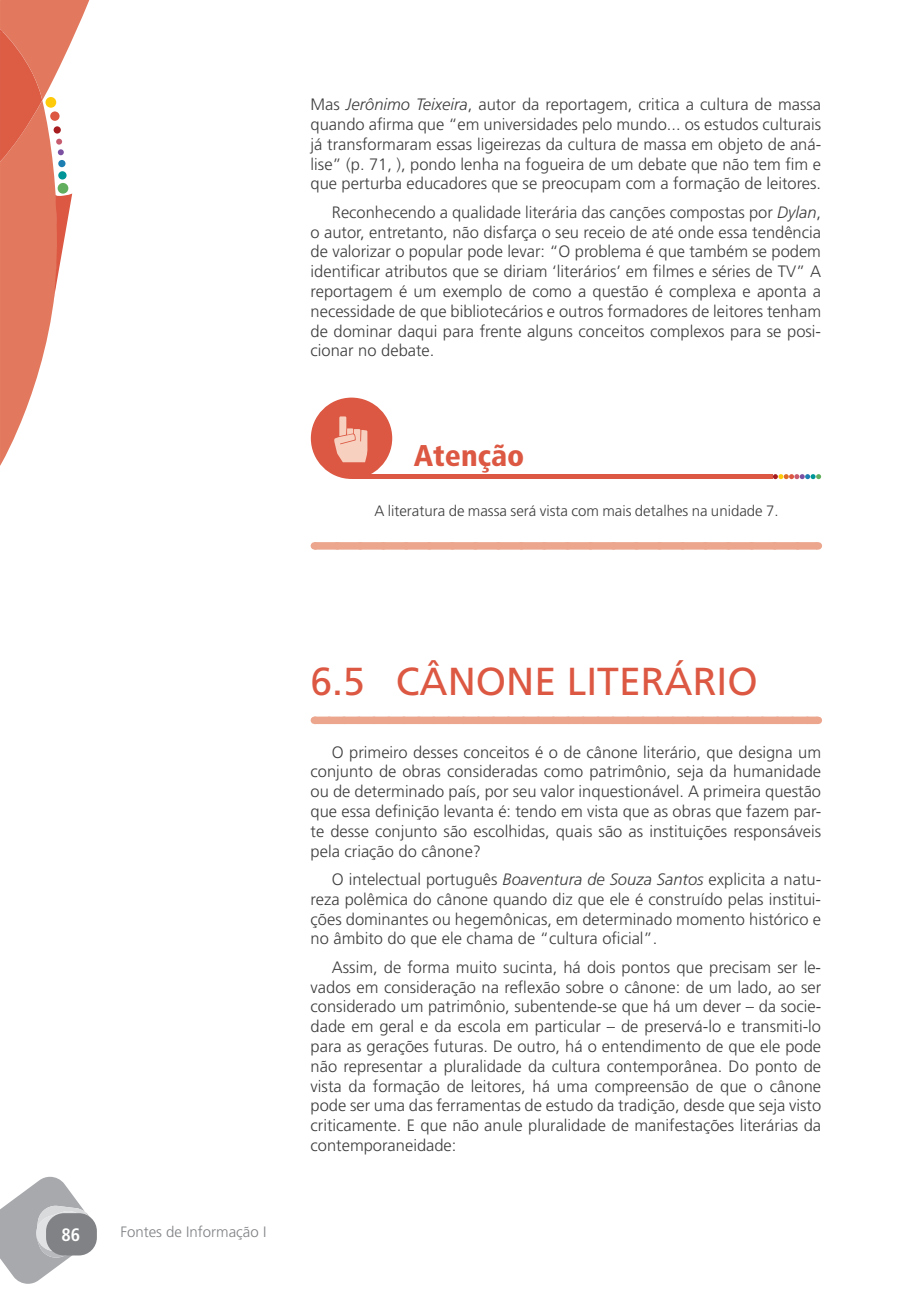
<style>
.page{position:relative;width:919px;height:1289px;background:#fff}
.page>*{position:absolute;margin:0;border:0;box-sizing:border-box;transform-origin:0 0}
.t1{font:39px "Frutiger LT Std";color:#dc5842}
.t2{font:900 condensed 30px "Frutiger LT Std";color:#dc5842}
.t3{font:700 condensed 18px "Frutiger LT Std";color:#fff}
.t4{font:300 16.5px/19.8px "Frutiger LT Std";color:#3e3e3f;text-align:justify}
.t5{font:300 15px "Frutiger LT Std";color:#3e3e3f}
.t6{font:300 15px "Frutiger LT Std";color:#808285}
.s1{font-style:italic}
</style>
<div class="page">
<svg style="left:0;top:1176px;width:96px;height:107px"></svg>
<div style="left:46px;top:1213px;width:51px;height:42px;background:#808285;border-radius:18px"></div>
<svg style="left:0;top:0;width:89px;height:466px"></svg>
<div style="left:314px;top:542px;width:503px;height:7px;background:#eca68e"></div>
<svg style="left:339px;top:542px;width:466px;height:1px"></svg>
<div style="left:314px;top:716px;width:503px;height:8px;background:#eca68e"></div>
<svg style="left:329px;top:716px;width:480px;height:1px"></svg>
<div style="left:311px;top:397px;width:81px;height:82px;background:#dc5842;border-radius:50%"></div>
<svg style="left:334px;top:416px;width:33px;height:46px"></svg>
<div style="left:352px;top:474px;width:420px;height:5px;background:#dc5842"></div>
<svg style="left:772px;top:474px;width:49px;height:5px"></svg>
<p class="t4" style="left:310px;top:95px;width:512px">Mas <span class="s1">Jerônimo Teixeira</span>, autor da reportagem, critica a cultura de massa quando afirma que “em universidades pelo mundo... os estudos culturais já transformaram essas ligeirezas da cultura de massa em objeto de aná&shy;lise” (p. 71, ), pondo lenha na fogueira de um debate que não tem fim e que perturba educadores que se preocupam com a formação de leitores.</p>
<p class="t4" style="left:310px;top:202px;width:512px;text-indent:21px">Reconhecendo a qualidade literária das canções compostas por <span class="s1">Dylan</span>, o autor, entretanto, não disfarça o seu receio de até onde essa tendência de valorizar o popular pode levar: “O problema é que também se podem identificar atributos que se diriam ‘literários’ em filmes e séries de TV” A reportagem é um exemplo de como a questão é complexa e aponta a necessidade de que bibliotecários e outros formadores de leitores tenham de dominar daqui para frente alguns conceitos complexos para se posi&shy;cionar no debate.</p>
<h2 class="t2" style="left:414px;top:437px;width:112px">Atenção</h2>
<p class="t5" style="left:374px;top:502px;width:405px">A literatura de massa será vista com mais detalhes na unidade 7.</p>
<p class="t3" style="left:61px;top:1223px;width:20px">86</p>
<p class="t6" style="left:120px;top:1223px;width:147px">Fontes de Informação I</p>
<h1 class="t1" style="left:310px;top:658px;width:448px">6.5 CÂNONE LITERÁRIO</h1>
<p class="t4" style="left:310px;top:742px;width:512px;text-indent:21px">O primeiro desses conceitos é o de cânone literário, que designa um conjunto de obras consideradas como patrimônio, seja da humanidade ou de determinado país, por seu valor inquestionável. A primeira questão que essa definição levanta é: tendo em vista que as obras que fazem par&shy;te desse conjunto são escolhidas, quais são as instituições responsáveis pela criação do cânone?</p>
<p class="t4" style="left:310px;top:869px;width:512px;text-indent:21px">O intelectual português <span class="s1">Boaventura de Souza Santos</span> explicita a natu&shy;reza polêmica do cânone quando diz que ele é construído pelas institui&shy;ções dominantes ou hegemônicas, em determinado momento histórico e no âmbito do que ele chama de “cultura oficial”.</p>
<p class="t4" style="left:310px;top:957px;width:512px;text-indent:21px">Assim, de forma muito sucinta, há dois pontos que precisam ser le&shy;vados em consideração na reflexão sobre o cânone: de um lado, ao ser considerado um patrimônio, subentende-se que há um dever – da socie&shy;dade em geral e da escola em particular – de preservá-lo e transmiti-lo para as gerações futuras. De outro, há o entendimento de que ele pode não representar a pluralidade da cultura contemporânea. Do ponto de vista da formação de leitores, há uma compreensão de que o cânone pode ser uma das ferramentas de estudo da tradição, desde que seja visto criticamente. E que não anule pluralidade de manifestações literárias da contemporaneidade:</p>
</div>
